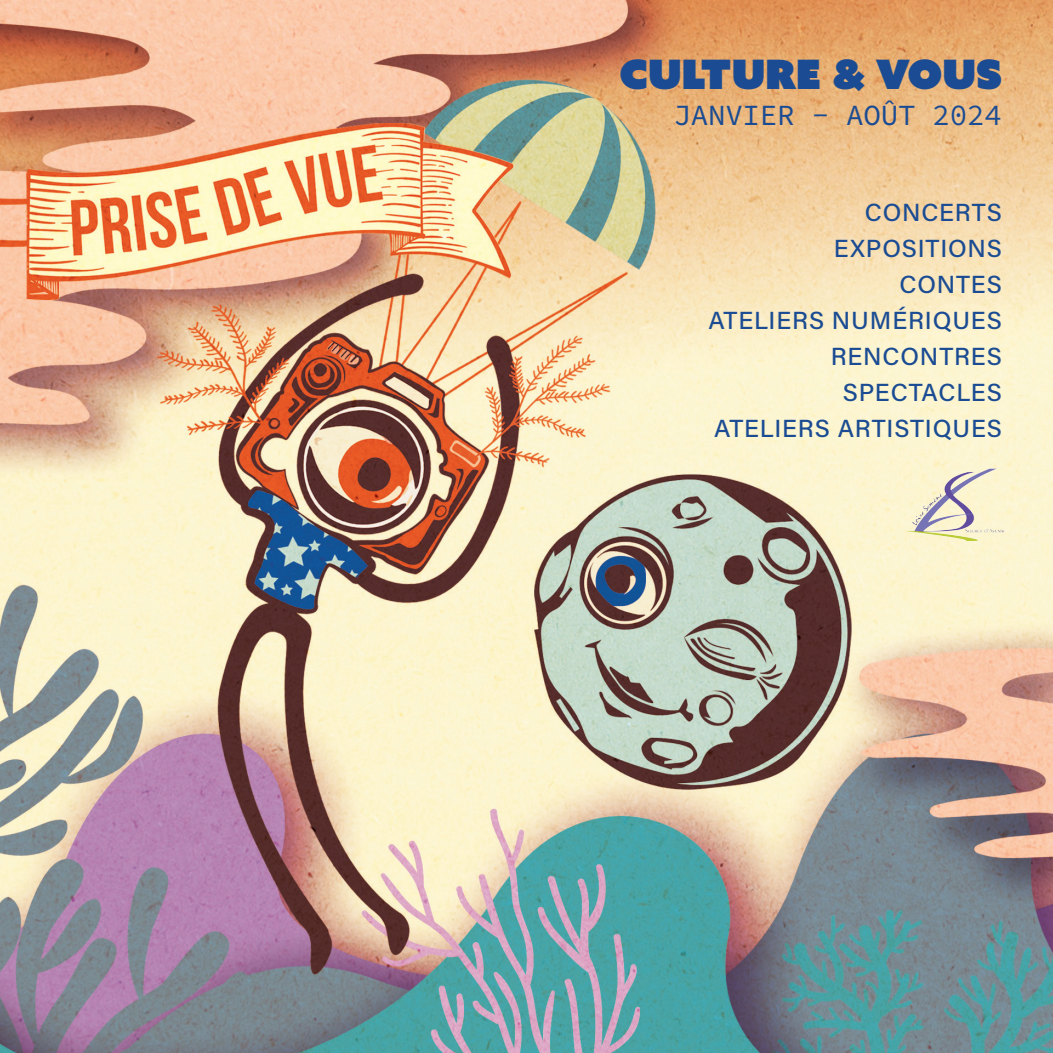
<style>
.page{position:relative;width:1053px;height:1053px;background:#fff}
.page>*{position:absolute;margin:0;border:0;box-sizing:border-box;transform-origin:0 0}
.t1{font:40.5px "Azo Sans Uber";color:#1b4c93}
.t2{font:29.25px "Source Code Variable";letter-spacing:-.01em;color:#1b4c93}
.t3{font:24.75px/36px "Acumin Variable Concept";letter-spacing:.03em;color:#1b4c93;text-align:right}
</style>
<div class="page">
<img style="left:0;top:0;width:1052px;height:1052px">
<img style="left:906px;top:467px;width:100px;height:73px">
<h1 class="t1" style="left:619px;top:48px;width:384px">CULTURE &amp; VOUS</h1>
<p class="t2" style="left:673px;top:94px;width:330px">JANVIER - AOÛT 2024</p>
<p class="t3" style="left:708px;top:193px;width:295px">CONCERTS<br>EXPOSITIONS<br>CONTES<br>ATELIERS NUMÉRIQUES<br>RENCONTRES<br>SPECTACLES<br>ATELIERS ARTISTIQUES</p>
</div>
